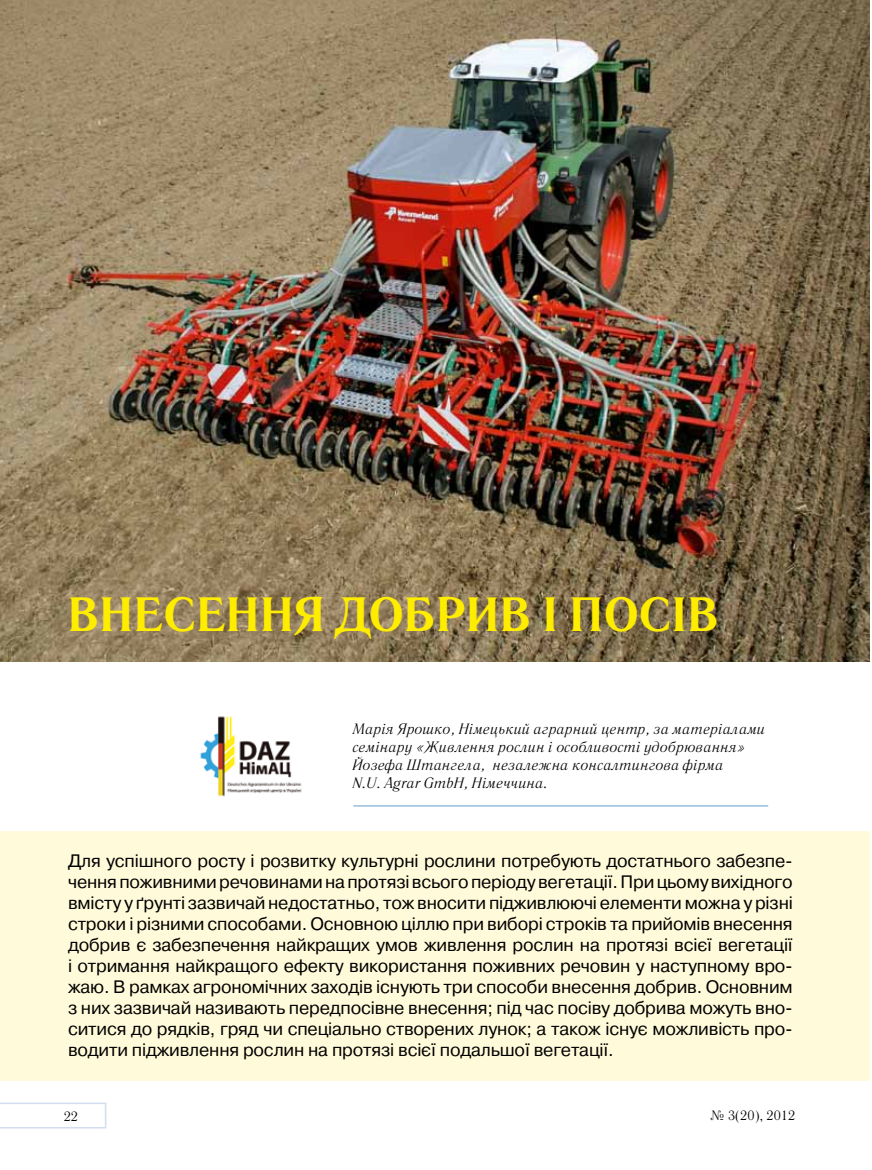
<style>
.page{position:relative;width:872px;height:1170px;background:#fff}
.page>*{position:absolute;margin:0;border:0;box-sizing:border-box;transform-origin:0 0}
.t1{font:700 48px "Literaturnaya C";color:#ffed00}
.t2{font:18px/21px "Pragmatica C";letter-spacing:-.01em;color:#000;text-align:justify}
.t3{font:italic 15px/18px "Literaturnaya C";color:#000}
.t4{font:13.5px "Literaturnaya C";color:#000}
</style>
<div class="page">
<svg style="left:0;top:1102px;width:106px;height:26px"></svg>
<div style="left:0;top:831px;width:870px;height:249px;background:#fffbda"></div>
<img style="left:200px;top:716px;width:102px;height:81px">
<img style="left:0;top:0;width:870px;height:662px">
<hr style="left:353px;top:805px;width:415px;height:1px;background:#97bedd">
<h1 class="t1" style="left:68px;top:584px;width:648px">Внесення добрив і посів</h1>
<p class="t3" style="left:352px;top:719px;width:414px">Марія Ярошко, Німецький аграрний центр, за матеріалами семінару «Живлення рослин і особливості удобрювання» Йозефа Штангела, незалежна консалтингова фірма<br>N.U. Agrar GmbH, Німеччина.</p>
<p class="t2" style="left:68px;top:850px;width:726px">Для успішного росту і розвитку культурні рослини потребують достатнього забезпе&shy;чення поживними речовинами на протязі всього періоду вегетації. При цьому вихідного вмісту у ґрунті зазвичай недостатньо, тож вносити підживлюючі елементи можна у різні строки і різними способами. Основною ціллю при виборі строків та прийомів внесення добрив є забезпечення найкращих умов живлення рослин на протязі всієї вегетації і отримання найкращого ефекту використання поживних речовин у наступному вро&shy;жаю. В рамках агрономічних заходів існують три способи внесення добрив. Основним з них зазвичай називають передпосівне внесення; під час посіву добрива можуть вно&shy;ситися до рядків, гряд чи спеціально створених лунок; а також існує можливість про&shy;водити підживлення рослин на протязі всієї подальшої вегетації.</p>
<p class="t4" style="left:64px;top:1108px;width:16px">22</p>
<p class="t4" style="left:710px;top:1107px;width:87px">№ 3(20), 2012</p>
</div>
